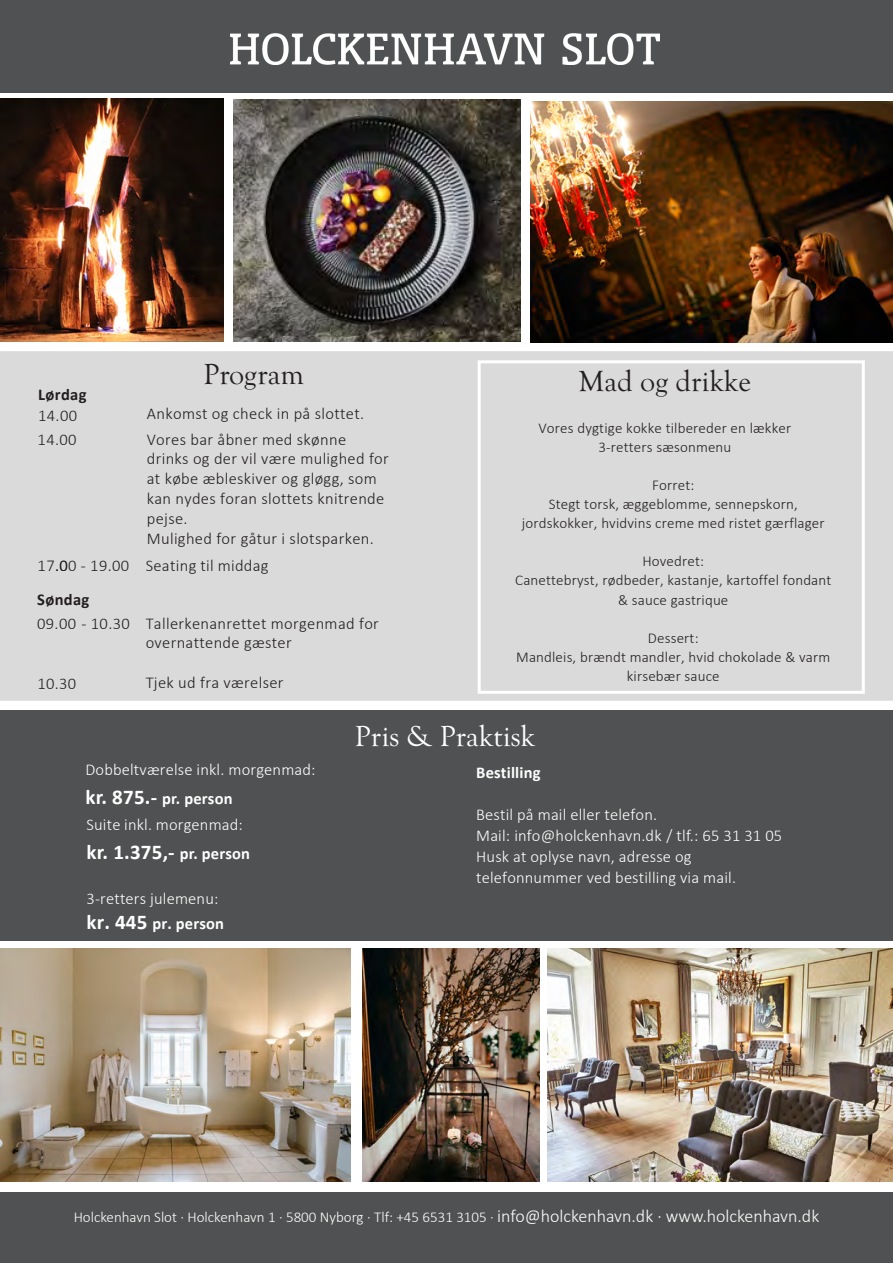
<style>
.page{position:relative;width:893px;height:1263px;background:#fff}
.page>*{position:absolute;margin:0;border:0;box-sizing:border-box;transform-origin:0 0}
.t1{font:30px "Goudy Old Sty";color:#231f20}
.t2{font:30px "Goudy Old Sty";color:#fff}
.t3{font:700 21px "Calibri";color:#fff}
.t4{font:300 16.5px/19.8px "Calibri";letter-spacing:.02em;color:#231f20}
.t5{font:300 16.5px/21px "Calibri";letter-spacing:.01em;color:#fff}
.t6{font:700 16.5px "Calibri";letter-spacing:.01em;color:#fff}
.t7{font:700 16.5px "Calibri";letter-spacing:.02em;color:#231f20}
.t8{font:700 16.5px "Calibri";letter-spacing:.02em;color:#221e1f}
.t9{font:300 15px/19px "Calibri";letter-spacing:.01em;color:#231f20;text-align:center}
.t10{font:300 15px "Calibri";color:#fff}
.s1{font-weight:700;font-size:21px}
.s2{font-weight:700}
.s3{font-size:16.5px}
.s4{font-size:18px}
</style>
<div class="page">
<div style="left:0;top:351px;width:893px;height:350px;background:#dadada"></div>
<div style="left:0;top:710px;width:893px;height:231px;background:#4f5152"></div>
<div style="left:0;top:0;width:893px;height:93px;background:#4f5152"></div>
<div style="left:0;top:1193px;width:893px;height:70px;background:#4f5152"></div>
<div style="left:479px;top:362px;width:384px;height:331px;background:#dadada"></div>
<div style="left:478px;top:360px;width:387px;height:334px;border:3px solid #fff"></div>
<img style="left:231px;top:33px;width:429px;height:32px">
<img style="left:548px;top:949px;width:345px;height:232px">
<img style="left:362px;top:949px;width:177px;height:232px">
<img style="left:0;top:948px;width:351px;height:233px">
<img style="left:530px;top:101px;width:362px;height:241px">
<img style="left:233px;top:100px;width:287px;height:242px">
<img style="left:0;top:98px;width:223px;height:244px">
<p class="t7" style="left:38px;top:382px;width:50px">Lørdag</p>
<p class="t4" style="left:38px;top:403px;width:41px;line-height:24.2px">14.00<br>14.00</p>
<h1 class="t1" style="left:203px;top:358px;width:102px">Program</h1>
<p class="t4" style="left:147px;top:400px;width:219px;line-height:26px">Ankomst og check in på slottet.<br>Vores bar åbner med skønne</p>
<p class="t4" style="left:147px;top:449px;width:244px">drinks og der vil være mulighed for at købe æbleskiver og gløgg, som kan nydes foran slottets knitrende pejse.<br>Mulighed for gåtur i slotsparken.</p>
<p class="t4" style="left:38px;top:555px;width:233px">17.00 - 19.00 Seating til middag</p>
<p class="t8" style="left:37px;top:587px;width:54px">Søndag</p>
<p class="t4" style="left:37px;top:613px;width:94px">09.00 - 10.30</p>
<p class="t4" style="left:146px;top:613px;width:235px">Tallerkenanrettet morgenmad for overnattende gæster</p>
<p class="t4" style="left:37px;top:673px;width:40px">10.30</p>
<p class="t4" style="left:146px;top:672px;width:139px">Tjek ud fra værelser</p>
<h1 class="t1" style="left:579px;top:365px;width:174px">Mad og drikke</h1>
<p class="t9" style="left:538px;top:418px;width:254px">Vores dygtige kokke tilbereder en lækker<br>3-retters sæsonmenu</p>
<p class="t9" style="left:522px;top:475px;width:304px">Forret:<br>Stegt torsk, æggeblomme, sennepskorn, jordskokker, hvidvins creme med ristet gærflager</p>
<p class="t9" style="left:515px;top:552px;width:318px">Hovedret:<br>Canettebryst, rødbeder, kastanje, kartoffel fondant &amp; sauce gastrique</p>
<p class="t9" style="left:516px;top:628px;width:316px">Dessert:<br>Mandleis, brændt mandler, hvid chokolade &amp; varm kirsebær sauce</p>
<p class="t5" style="left:85px;top:755px;width:232px;line-height:28.8px">Dobbeltværelse inkl. morgenmad: <span class="s1">kr. 875.-</span> <span class="s2">pr. person</span></p>
<p class="t5" style="left:87px;top:814px;width:158px">Suite inkl. morgenmad:</p>
<p class="t3" style="left:87px;top:837px;width:165px">kr. 1.375,- <span class="s3">pr. person</span></p>
<p class="t5" style="left:87px;top:886px;width:139px;line-height:24.8px">3-retters julemenu: <span class="s1">kr. 4</span><span class="s1">4</span><span class="s1">5</span> <span class="s2">pr. person</span></p>
<p class="t2" style="left:355px;top:719px;width:182px">Pris &amp; Praktisk</p>
<p class="t6" style="left:476px;top:761px;width:66px">Bestilling</p>
<p class="t5" style="left:476px;top:804px;width:308px">Bestil på mail eller telefon.<br>Mail: info@holckenhavn.dk / tlf.: 65 31 31 05<br>Husk at oplyse navn, adresse og telefonnummer ved bestilling via mail.</p>
<p class="t10" style="left:74px;top:1208px;width:747px">Holckenhavn Slot · Holckenhavn 1 · 5800 Nyborg · Tlf: +45 6531 3105 · <span class="s4">info@holckenhavn.dk · www.holckenhavn.dk</span></p>
</div>
